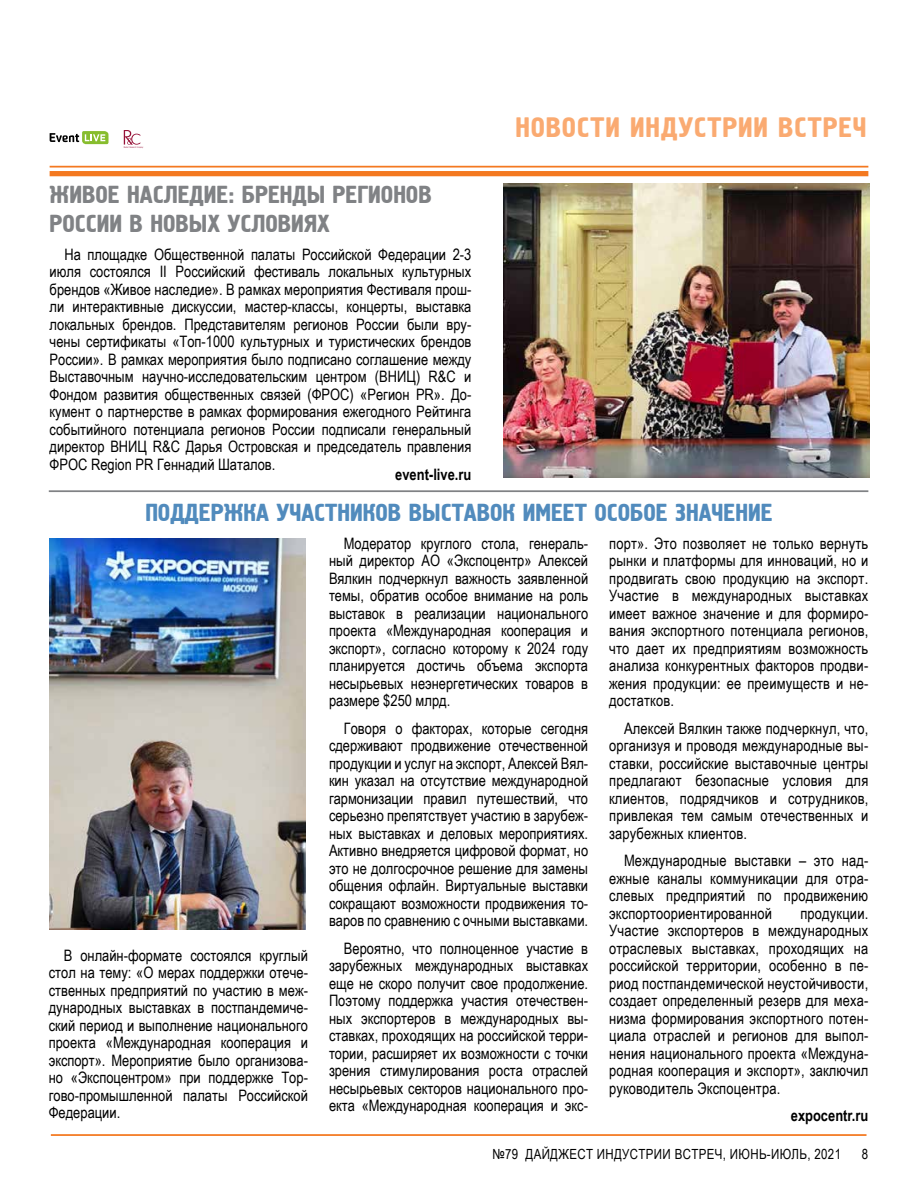
<style>
.page{position:relative;width:918px;height:1191px;background:#fff}
.page>*{position:absolute;margin:0;border:0;box-sizing:border-box;transform-origin:0 0}
.t1{font:28px "Hermes";letter-spacing:.035em;color:#faaa71}
.t2{font:24.5px/29.4px "Hermes";color:#808285}
.t3{font:24.5px "Hermes";color:#518bbd}
.t4{font:15.75px/17.5px "Arial Narrow";color:#000;text-align:justify}
.t5{font:700 15.75px "Arial Narrow";color:#000}
.t6{font:14px "Arial Narrow";letter-spacing:.025em;color:#000}
</style>
<div class="page">
<hr style="left:50px;top:166px;width:818px;height:1px;background:#f47920">
<div style="left:50px;top:171px;width:818px;height:5px;background:#f47920"></div>
<hr style="left:51px;top:1134px;width:815px;height:1px;background:#f47920">
<svg style="left:124px;top:130px;width:19px;height:18px"></svg>
<svg style="left:50px;top:131px;width:58px;height:13px"></svg>
<img style="left:50px;top:538px;width:255px;height:391px">
<img style="left:504px;top:184px;width:365px;height:294px">
<hr style="left:49px;top:490px;width:819px;height:2px;background:#808285">
<h2 class="t2" style="left:50px;top:180px;width:384px">ЖИВОЕ НАСЛЕДИЕ: БРЕНДЫ РЕГИОНОВ<br>РОССИИ В НОВЫХ УСЛОВИЯХ</h2>
<p class="t4" style="left:50px;top:245px;width:423px;text-indent:15px">На площадке Общественной палаты Российской Федерации 2-3 июля состоялся II Российский фестиваль локальных культурных брендов «Живое наследие». В рамках мероприятия Фестиваля прош&shy;ли интерактивные дискуссии, мастер-классы, концерты, выставка локальных брендов. Представителям регионов России были вру&shy;чены сертификаты «Топ-1000 культурных и туристических брендов России». В рамках мероприятия было подписано соглашение между Выставочным научно-исследовательским центром (ВНИЦ) R&amp;C и Фондом развития общественных связей (ФРОС) «Регион PR». До&shy;кумент о партнерстве в рамках формирования ежегодного Рейтинга событийного потенциала регионов России подписали генеральный директор ВНИЦ R&amp;C Дарья Островская и председатель правления ФРОС Region PR Геннадий Шаталов.</p>
<p class="t5" style="left:395px;top:462px;width:78px">event-live.ru</p>
<h1 class="t1" style="left:515px;top:111px;width:353px">НОВОСТИ ИНДУСТРИИ ВСТРЕЧ</h1>
<h2 class="t3" style="left:145px;top:499px;width:629px">ПОДДЕРЖКА УЧАСТНИКОВ ВЫСТАВОК ИМЕЕТ ОСОБОЕ ЗНАЧЕНИЕ</h2>
<p class="t4" style="left:49px;top:946px;width:261px;text-indent:15px">В онлайн-формате состоялся круглый стол на тему: «О мерах поддержки отече&shy;ственных предприятий по участию в меж&shy;дународных выставках в постпандемиче&shy;ский период и выполнение национального проекта «Международная кооперация и экспорт». Мероприятие было организова&shy;но «Экспоцентром» при поддержке Тор&shy;гово-промышленной палаты Российской Федерации.</p>
<p class="t4" style="left:329px;top:534px;width:261px;text-indent:15px">Модератор круглого стола, генераль&shy;ный директор АО «Экспоцентр» Алексей Вялкин подчеркнул важность заявленной темы, обратив особое внимание на роль выставок в реализации национального проекта «Международная кооперация и экспорт», согласно которому к 2024 году планируется достичь объема экспорта несырьевых неэнергетических товаров в размере $250 млрд.</p>
<p class="t4" style="left:329px;top:718px;width:261px;text-indent:15px">Говоря о факторах, которые сегодня сдерживают продвижение отечественной продукции и услуг на экспорт, Алексей Вял&shy;кин указал на отсутствие международной гармонизации правил путешествий, что серьезно препятствует участию в зарубеж&shy;ных выставках и деловых мероприятиях.<br>Активно внедряется цифровой формат, но это не долгосрочное решение для замены общения офлайн. Виртуальные выставки сокращают возможности продвижения то&shy;варов по сравнению с очными выставками.</p>
<p class="t4" style="left:329px;top:938px;width:261px;text-indent:15px">Вероятно, что полноценное участие в зарубежных международных выставках еще не скоро получит свое продолжение.<br>Поэтому поддержка участия отечествен&shy;ных экспортеров в международных вы&shy;ставках, проходящих на российской терри&shy;тории, расширяет их возможности с точки зрения стимулирования роста отраслей несырьевых секторов национального про&shy;екта «Международная кооперация и экс-</p>
<p class="t4" style="left:609px;top:534px;width:261px">порт». Это позволяет не только вернуть рынки и платформы для инноваций, но и продвигать свою продукцию на экспорт.<br>Участие в международных выставках имеет важное значение и для формиро&shy;вания экспортного потенциала регионов, что дает их предприятиям возможность анализа конкурентных факторов продви&shy;жения продукции: ее преимуществ и не&shy;достатков.</p>
<p class="t4" style="left:609px;top:718px;width:261px;text-indent:15px">Алексей Вялкин также подчеркнул, что, организуя и проводя международные вы&shy;ставки, российские выставочные центры предлагают безопасные условия для клиентов, подрядчиков и сотрудников, привлекая тем самым отечественных и зарубежных клиентов.</p>
<p class="t4" style="left:609px;top:851px;width:261px;text-indent:15px">Международные выставки – это над&shy;ежные каналы коммуникации для отра&shy;слевых предприятий по продвижению экспортоориентированной</p>
<p class="t4" style="left:609px;top:903px;width:261px;text-indent:191px">продукции.<br>Участие экспортеров в международных отраслевых выставках, проходящих на российской территории, особенно в пе&shy;риод постпандемической неустойчивости, создает определенный резерв для меха&shy;низма формирования экспортного потен&shy;циала отраслей и регионов для выпол&shy;нения национального проекта «Междуна&shy;родная кооперация и экспорт», заключил руководитель Экспоцентра.</p>
<p class="t5" style="left:791px;top:1103px;width:79px">expocentr.ru</p>
<p class="t6" style="left:492px;top:1143px;width:350px">№79 ДАЙДЖЕСТ ИНДУСТРИИ ВСТРЕЧ, ИЮНЬ-ИЮЛЬ, 2021</p>
<p class="t6" style="left:862px;top:1143px;width:8px">8</p>
</div>
